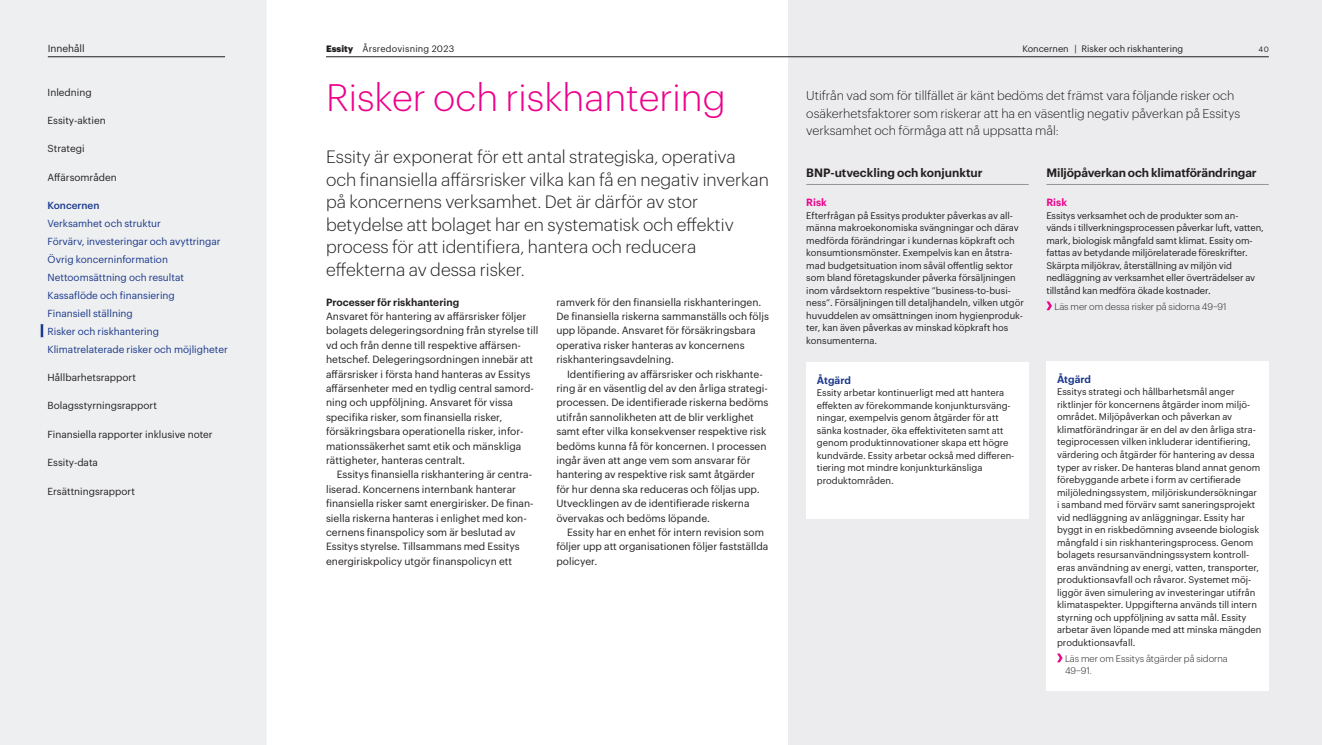
<style>
.page{position:relative;width:1322px;height:745px;background:#fff}
.page>*{position:absolute;margin:0;border:0;box-sizing:border-box;transform-origin:0 0}
.t1{font:300 37.5px "Graphik";color:#ed028c}
.t2{font:300 17.5px/22.5px "Graphik";color:#231f20}
.t3{font:300 12.5px/17.5px "Graphik";color:#231f20}
.t4{font:600 11.88px "Graphik";letter-spacing:-.01em;color:#231f20}
.t5{font:10.25px/14.4px "Graphik";color:#231f20}
.t6{font:600 10.25px "Graphik";color:#231f20}
.t7{font:600 10.25px "Graphik";letter-spacing:-.005em;color:#1b388c}
.t8{font:600 10.25px "Graphik";color:#ed028c}
.t9{font:10px/17.9px "Graphik";color:#1b388c}
.t10{font:10px "Graphik";color:#231f20}
.t11{font:500 10px "Graphik";color:#1b388c}
.t12{font:9.38px/12.5px "Graphik";color:#231f20}
.t13{font:300 9.38px/12.5px "Graphik";color:#231f20}
.t14{font:9.12px "Graphik";color:#231f20}
.t15{font:9.12px "Graphik";letter-spacing:.025em;color:#231f20}
.t16{font:7.5px "Graphik";color:#231f20}
.s1{font-weight:900}
</style>
<div class="page">
<div style="left:788px;top:0;width:534px;height:744px;background:#ececee"></div>
<div style="left:806px;top:362px;width:222px;height:156px;background:#fff"></div>
<div style="left:1046px;top:361px;width:223px;height:329px;background:#fff"></div>
<div style="left:0;top:0;width:266px;height:744px;background:#edeff0"></div>
<hr style="left:806px;top:184px;width:222px;height:1px;background:#939598">
<hr style="left:1046px;top:184px;width:223px;height:1px;background:#939598">
<svg style="left:1046px;top:301px;width:6px;height:9px"></svg>
<svg style="left:1057px;top:653px;width:5px;height:9px"></svg>
<hr style="left:326px;top:56px;width:943px;height:1px;background:#231f20">
<hr style="left:48px;top:56px;width:177px;height:1px;background:#231f20">
<svg style="left:39px;top:323px;width:5px;height:15px"></svg>
<p class="t10" style="left:48px;top:40px;width:38px">Innehåll</p>
<p class="t15" style="left:326px;top:42px;width:130px"><span class="s1">Essity</span> Årsredovisning 2023</p>
<p class="t14" style="left:1022px;top:42px;width:162px">Koncernen | Risker och riskhantering</p>
<p class="t16" style="left:1258px;top:43px;width:12px">40</p>
<p class="t10" style="left:48px;top:84px;width:46px">Inledning</p>
<p class="t10" style="left:48px;top:113px;width:60px">Essity-aktien</p>
<p class="t10" style="left:48px;top:141px;width:38px">Strategi</p>
<p class="t10" style="left:48px;top:169px;width:71px">Affärsområden</p>
<p class="t11" style="left:48px;top:198px;width:53px">Koncernen</p>
<p class="t9" style="left:48px;top:213px;width:182px">Verksamhet och struktur<br>Förvärv, investeringar och avyttringar<br>Övrig koncerninformation<br>Nettoomsättning och resultat<br>Kassaflöde och finansiering<br>Finansiell ställning<br>Risker och riskhantering<br>Klimatrelaterade risker och möjligheter</p>
<p class="t10" style="left:48px;top:370px;width:90px">Hållbarhetsrapport</p>
<p class="t10" style="left:48px;top:398px;width:111px">Bolagsstyrningsrapport</p>
<p class="t10" style="left:48px;top:426px;width:167px">Finansiella rapporter inklusive noter</p>
<p class="t10" style="left:48px;top:455px;width:52px">Essity-data</p>
<p class="t10" style="left:48px;top:483px;width:89px">Ersättningsrapport</p>
<h1 class="t1" style="left:326px;top:70px;width:401px">Risker och riskhantering</h1>
<p class="t2" style="left:326px;top:144px;width:444px">Essity är exponerat för ett antal strategiska, operativa och finansiella affärsrisker vilka kan få en negativ inverkan på koncernens verksamhet. Det är därför av stor betydelse att bolaget har en systematisk och effektiv process för att identifiera, hantera och reducera effekterna av dessa risker.</p>
<p class="t6" style="left:326px;top:294px;width:135px">Processer för riskhantering</p>
<p class="t5" style="left:326px;top:308px;width:214px">Ansvaret för hantering av affärsrisker följer bolagets delegeringsordning från styrelse till vd och från denne till respektive affärsen&shy;hetschef. Delegeringsordningen innebär att affärsrisker i första hand hanteras av Essitys affärsenheter med en tydlig central samord&shy;ning och uppföljning. Ansvaret för vissa specifika risker, som finansiella risker, försäkringsbara operationella risker, infor&shy;mationssäkerhet samt etik och mänskliga rättigheter, hanteras centralt.</p>
<p class="t5" style="left:326px;top:466px;width:209px;text-indent:11px">Essitys finansiella riskhantering är centra&shy;liserad. Koncernens internbank hanterar finansiella risker samt energirisker. De finan&shy;siella riskerna hanteras i enlighet med kon&shy;cernens finanspolicy som är beslutad av Essitys styrelse. Tillsammans med Essitys energiriskpolicy utgör finanspolicyn ett</p>
<h3 class="t3" style="left:806px;top:86px;width:435px">Utifrån vad som för tillfället är känt bedöms det främst vara följande risker och osäkerhetsfaktorer som riskerar att ha en väsentlig negativ påverkan på Essitys verksamhet och förmåga att nå uppsatta mål:</h3>
<p class="t4" style="left:806px;top:164px;width:178px">BNP-utveckling och konjunktur</p>
<p class="t8" style="left:806px;top:194px;width:22px">Risk</p>
<p class="t12" style="left:806px;top:208px;width:219px">Efterfrågan på Essitys produkter påverkas av all&shy;männa makroekonomiska svängningar och därav medförda förändringar i kundernas köpkraft och konsumtionsmönster. Exempelvis kan en åtstra&shy;mad budgetsituation inom såväl offentlig sektor som bland företagskunder påverka försäljningen inom vårdsektorn respektive ”business-to-busi&shy;ness”. Försäljningen till detaljhandeln, vilken utgör huvuddelen av omsättningen inom hygienproduk&shy;ter, kan även påverkas av minskad köpkraft hos konsumenterna.</p>
<p class="t7" style="left:817px;top:372px;width:36px">Åtgärd</p>
<p class="t12" style="left:817px;top:385px;width:199px">Essity arbetar kontinuerligt med att hantera effekten av förekommande konjunktursväng&shy;ningar, exempelvis genom åtgärder för att sänka kostnader, öka effektiviteten samt att genom produktinnovationer skapa ett högre kundvärde. Essity arbetar också med differen&shy;tiering mot mindre konjunkturkänsliga produktområden.</p>
<p class="t4" style="left:1046px;top:164px;width:212px">Miljöpåverkan och klimatförändringar</p>
<p class="t8" style="left:1046px;top:194px;width:22px">Risk</p>
<p class="t12" style="left:1046px;top:208px;width:219px">Essitys verksamhet och de produkter som an&shy;vänds i tillverkningsprocessen påverkar luft, vatten, mark, biologisk mångfald samt klimat. Essity om&shy;fattas av betydande miljörelaterade föreskrifter.<br>Skärpta miljökrav, återställning av miljön vid nedläggning av verksamhet eller överträdelser av tillstånd kan medföra ökade kostnader.</p>
<p class="t13" style="left:1054px;top:299px;width:174px">Läs mer om dessa risker på sidorna 49–91</p>
<p class="t5" style="left:556px;top:294px;width:214px">ramverk för den finansiella riskhanteringen.<br>De finansiella riskerna sammanställs och följs upp löpande. Ansvaret för försäkringsbara operativa risker hanteras av koncernens riskhanteringsavdelning.</p>
<p class="t5" style="left:556px;top:365px;width:213px;text-indent:11px">Identifiering av affärsrisker och riskhante&shy;ring är en väsentlig del av den årliga strategi&shy;processen. De identifierade riskerna bedöms utifrån sannolikheten att de blir verklighet samt efter vilka konsekvenser respektive risk bedöms kunna få för koncernen. I processen ingår även att ange vem som ansvarar för hantering av respektive risk samt åtgärder för hur denna ska reduceras och följas upp.<br>Utvecklingen av de identifierade riskerna övervakas och bedöms löpande.</p>
<p class="t5" style="left:556px;top:524px;width:213px;text-indent:11px">Essity har en enhet för intern revision som följer upp att organisationen följer fastställda policyer.</p>
<p class="t7" style="left:1057px;top:371px;width:36px">Åtgärd</p>
<p class="t12" style="left:1057px;top:385px;width:206px">Essitys strategi och hållbarhetsmål anger riktlinjer för koncernens åtgärder inom miljö&shy;området. Miljöpåverkan och påverkan av klimatförändringar är en del av den årliga stra&shy;tegiprocessen vilken inkluderar identifiering, värdering och åtgärder för hantering av dessa typer av risker. De hanteras bland annat genom förebyggande arbete i form av certifierade miljöledningssystem, miljöriskundersökningar i samband med förvärv samt saneringsprojekt vid nedläggning av anläggningar. Essity har byggt in en riskbedömning avseende biologisk mångfald i sin riskhanteringsprocess. Genom bolagets resursanvändningssystem kontroll&shy;eras användning av energi, vatten, transporter, produktionsavfall och råvaror. Systemet möj&shy;liggör även simulering av investeringar utifrån klimataspekter. Uppgifterna används till intern styrning och uppföljning av satta mål. Essity arbetar även löpande med att minska mängden produktionsavfall.</p>
<p class="t13" style="left:1065px;top:651px;width:164px">Läs mer om Essitys åtgärder på sidorna<br>49–91.</p>
</div>
